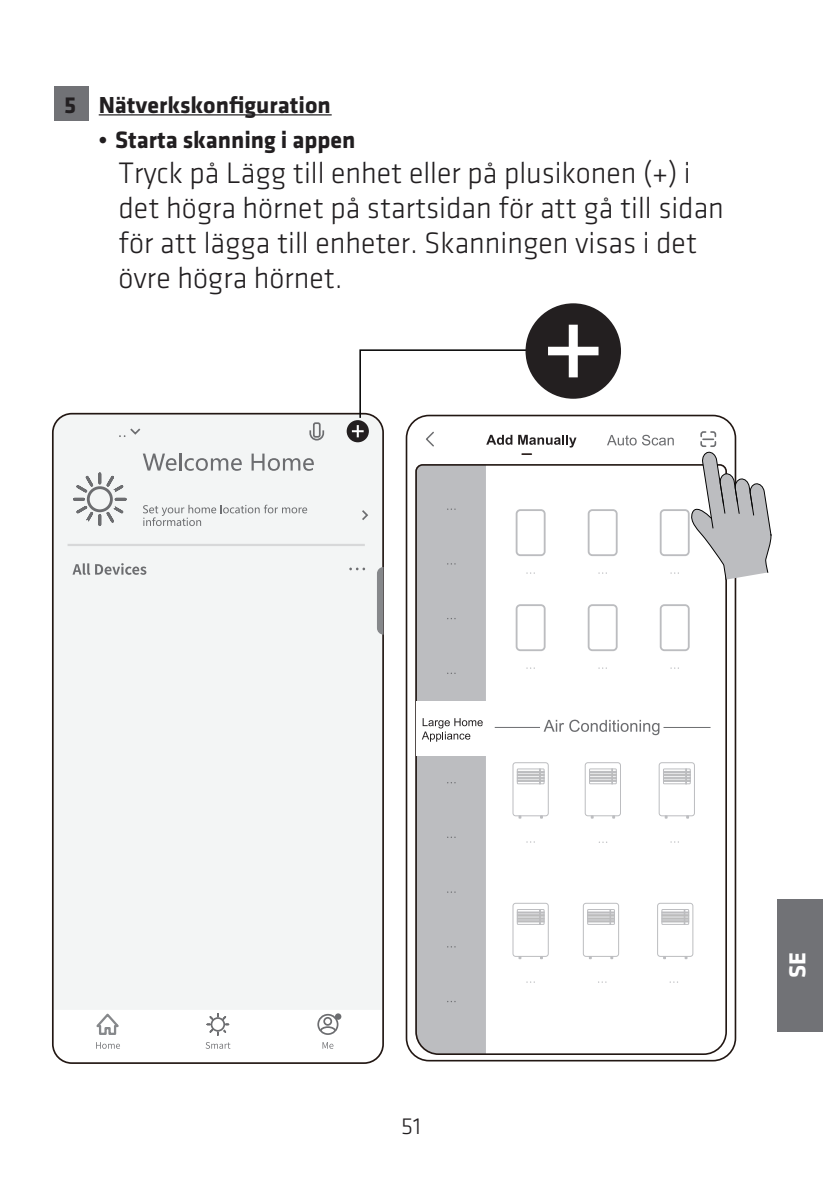
<style>
.page{position:relative;width:823px;height:1191px;background:#fff}
.page>*{position:absolute;margin:0;border:0;box-sizing:border-box;transform-origin:0 0}
.t1{font:300 30.8px/35.2px "Klavika";color:#211e20}
.t2{font:700 24.6px "Klavika";color:#211e20}
.t3{font:700 24px "Klavika";color:#221f21}
.t4{font:700 24px "Klavika";color:#fff}
.t5{font:300 24px "Klavika";color:#221f21}
</style>
<div class="page">
<div style="left:54px;top:86px;width:34px;height:34px;background:#717276"></div>
<hr style="left:99px;top:114px;width:232px;height:1px;background:#221f21">
<div style="left:53px;top:414px;width:330px;height:595px;background:#f3f5f5"></div>
<svg style="left:360px;top:508px;width:9px;height:14px"></svg>
<svg style="left:119px;top:427px;width:23px;height:10px"></svg>
<div style="left:313px;top:422px;width:7px;height:16px;border:2px solid #6c6d70;border-radius:2px"></div>
<svg style="left:308px;top:428px;width:17px;height:13px"></svg>
<div style="left:346px;top:420px;width:22px;height:22px;background:#231f20;border-radius:50%"></div>
<svg style="left:352px;top:425px;width:11px;height:12px"></svg>
<svg style="left:74px;top:474px;width:51px;height:50px"></svg>
<svg style="left:207px;top:1013px;width:21px;height:22px"></svg>
<svg style="left:143px;top:452px;width:99px;height:19px"></svg>
<svg style="left:251px;top:453px;width:62px;height:18px"></svg>
<svg style="left:143px;top:505px;width:164px;height:21px"></svg>
<svg style="left:72px;top:563px;width:74px;height:12px"></svg>
<svg style="left:349px;top:567px;width:16px;height:3px"></svg>
<svg style="left:96px;top:1013px;width:23px;height:22px"></svg>
<svg style="left:96px;top:1042px;width:24px;height:6px"></svg>
<svg style="left:205px;top:1042px;width:25px;height:6px"></svg>
<svg style="left:322px;top:1042px;width:11px;height:6px"></svg>
<div style="left:317px;top:1014px;width:21px;height:21px;border:2px solid #6c6d70;border-radius:50%"></div>
<div style="left:323px;top:1017px;width:9px;height:8px;border:2px solid #6c6d70;border-radius:50%"></div>
<svg style="left:319px;top:1025px;width:17px;height:7px"></svg>
<svg style="left:335px;top:1013px;width:6px;height:6px"></svg>
<div style="left:52px;top:413px;width:332px;height:651px;border:2px solid #221713;border-radius:19px"></div>
<svg style="left:377px;top:567px;width:6px;height:67px"></svg>
<hr style="left:67px;top:544px;width:297px;height:2px;background:#d7d8d9">
<svg style="left:358px;top:349px;width:167px;height:70px"></svg>
<div style="left:525px;top:303px;width:95px;height:96px;background:#231f20;border-radius:50%"></div>
<svg style="left:548px;top:325px;width:50px;height:52px"></svg>
<svg style="left:404px;top:414px;width:332px;height:648px"></svg>
<svg style="left:447px;top:672px;width:8px;height:2px"></svg>
<svg style="left:447px;top:836px;width:8px;height:2px"></svg>
<svg style="left:447px;top:1000px;width:8px;height:2px"></svg>
<svg style="left:447px;top:508px;width:8px;height:2px"></svg>
<svg style="left:424px;top:430px;width:11px;height:18px"></svg>
<svg style="left:486px;top:435px;width:26px;height:10px"></svg>
<svg style="left:518px;top:435px;width:58px;height:12px"></svg>
<svg style="left:522px;top:453px;width:9px;height:2px"></svg>
<div style="left:416px;top:700px;width:70px;height:55px;background:#fff"></div>
<hr style="left:663px;top:727px;width:47px;height:1px;background:#6c6d70">
<hr style="left:494px;top:727px;width:45px;height:1px;background:#6c6d70">
<svg style="left:526px;top:667px;width:8px;height:2px"></svg>
<svg style="left:515px;top:604px;width:30px;height:47px"></svg>
<svg style="left:670px;top:667px;width:8px;height:2px"></svg>
<svg style="left:659px;top:604px;width:30px;height:47px"></svg>
<svg style="left:598px;top:667px;width:8px;height:2px"></svg>
<svg style="left:587px;top:604px;width:30px;height:47px"></svg>
<svg style="left:526px;top:572px;width:8px;height:2px"></svg>
<svg style="left:515px;top:509px;width:30px;height:47px"></svg>
<svg style="left:421px;top:718px;width:61px;height:23px"></svg>
<svg style="left:543px;top:720px;width:20px;height:11px"></svg>
<svg style="left:569px;top:719px;width:90px;height:16px"></svg>
<div style="left:512px;top:762px;width:36px;height:54px;border:1px solid #bcbdc0;border-radius:3px"></div>
<svg style="left:516px;top:768px;width:28px;height:16px"></svg>
<div style="left:512px;top:903px;width:36px;height:53px;border:1px solid #bcbdc0;border-radius:3px"></div>
<div style="left:516px;top:909px;width:28px;height:15px;border:1px solid #bcbdc0"></div>
<div style="left:516px;top:911px;width:28px;height:2px;background:#bcbcb6;border:1px solid #bcbdc0"></div>
<div style="left:516px;top:914px;width:28px;height:2px;background:#bcbcb6;border:1px solid #bcbdc0"></div>
<div style="left:516px;top:917px;width:28px;height:2px;background:#bcbcb6;border:1px solid #bcbdc0"></div>
<div style="left:516px;top:920px;width:28px;height:2px;background:#bcbcb6;border:1px solid #bcbdc0"></div>
<div style="left:582px;top:903px;width:36px;height:53px;border:1px solid #bcbdc0;border-radius:3px"></div>
<div style="left:587px;top:909px;width:27px;height:15px;border:1px solid #bcbdc0"></div>
<div style="left:587px;top:911px;width:27px;height:2px;background:#bcbcb6;border:1px solid #bcbdc0"></div>
<div style="left:587px;top:914px;width:27px;height:2px;background:#bcbcb6;border:1px solid #bcbdc0"></div>
<div style="left:587px;top:917px;width:27px;height:2px;background:#bcbcb6;border:1px solid #bcbdc0"></div>
<div style="left:587px;top:920px;width:27px;height:2px;background:#bcbcb6;border:1px solid #bcbdc0"></div>
<div style="left:658px;top:762px;width:36px;height:54px;border:1px solid #bcbdc0;border-radius:3px"></div>
<svg style="left:662px;top:768px;width:28px;height:16px"></svg>
<div style="left:776px;top:899px;width:46px;height:132px;background:#717276"></div>
<svg style="left:587px;top:430px;width:184px;height:150px"></svg>
<svg style="left:598px;top:841px;width:9px;height:2px"></svg>
<div style="left:584px;top:762px;width:36px;height:54px;border:1px solid #bcbdc0;border-radius:3px"></div>
<svg style="left:589px;top:768px;width:27px;height:16px"></svg>
<p class="t3" style="left:64px;top:91px;width:13px">5</p>
<p class="t3" style="left:99px;top:91px;width:233px">Nätverkskonfiguration</p>
<p class="t2" style="left:99px;top:126px;width:258px">• Starta skanning i appen</p>
<p class="t1" style="left:118px;top:156px;width:606px">Tryck på Lägg till enhet eller på plusikonen (+) i det högra hörnet på startsidan för att gå till sidan för att lägga till enheter. Skanningen visas i det övre högra hörnet.</p>
<p class="t5" style="left:401px;top:1113px;width:21px">51</p>
<p class="t4" style="left:784px;top:977px;width:31px;rotate:-90deg">SEGB</p>
</div>
